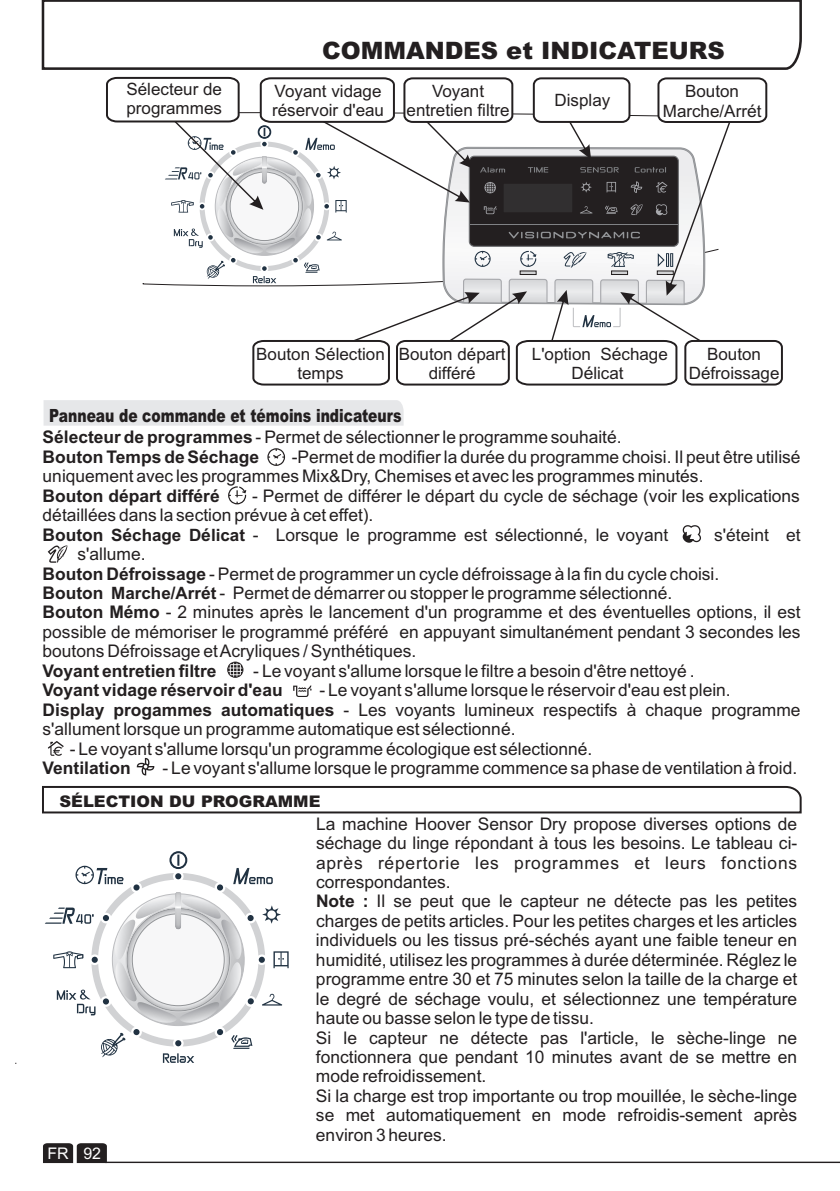
<style>
.page{position:relative;width:840px;height:1191px;background:#fff}
.page>*{position:absolute;margin:0;border:0;box-sizing:border-box;transform-origin:0 0}
.t1{font:900 24px "Arial";color:#231f20}
.t2{font:900 18.2px "Arial";color:#231f20;scale:.76 1}
.t3{font:17.4px/19.4px "Arial";color:#231f20}
.t4{font:700 17.4px/19.4px "Arial";color:#231f20}
.t5{font:17px/19px "Arial";color:#231f20;text-align:center}
.t6{font:900 16px "Arial";color:#231f20}
.t7{font:16px "Arial";color:#fff}
.s1{font-size:17.4px}
.s2{font-weight:400}
.s3{font-weight:700}
.s4{font-weight:700;font-size:17px}
</style>
<div class="page">
<svg style="left:45px;top:851px;width:243px;height:211px"></svg>
<hr style="left:105px;top:1161px;width:734px;height:2px;background:#231f20">
<svg style="left:43px;top:1143px;width:64px;height:20px"></svg>
<svg style="left:137px;top:758px;width:17px;height:17px"></svg>
<svg style="left:293px;top:685px;width:18px;height:12px"></svg>
<svg style="left:48px;top:545px;width:19px;height:18px"></svg>
<svg style="left:227px;top:661px;width:16px;height:17px"></svg>
<svg style="left:48px;top:741px;width:16px;height:15px"></svg>
<svg style="left:682px;top:525px;width:18px;height:18px"></svg>
<svg style="left:41px;top:0;width:761px;height:70px"></svg>
<div style="left:44px;top:400px;width:359px;height:26px;background:#e6e7e9"></div>
<div style="left:684px;top:340px;width:98px;height:45px;background:#fff;border:2px solid #231f20;border-radius:7px"></div>
<svg style="left:42px;top:786px;width:760px;height:28px"></svg>
<svg style="left:106px;top:76px;width:661px;height:310px"></svg>
<svg style="left:267px;top:448px;width:18px;height:18px"></svg>
<svg style="left:228px;top:486px;width:18px;height:18px"></svg>
<h1 class="t1" style="left:322px;top:42px;width:404px">COMMANDES et INDICATEURS</h1>
<p class="t5" style="left:126px;top:82px;width:97px;text-align:left">Sélecteur de programmes</p>
<p class="t5" style="left:272px;top:83px;width:113px;text-align:left">Voyant vidage réservoir d'eau</p>
<p class="t5" style="left:406px;top:84px;width:104px">Voyant entretien filtre</p>
<p class="t5" style="left:554px;top:92px;width:57px">Display</p>
<p class="t5" style="left:662px;top:83px;width:100px">Bouton<br>Marche/Arr<span class="s1">é</span>t</p>
<p class="t5" style="left:531px;top:346px;width:137px">L'option S<span class="s1">é</span>chage<br>D<span class="s1">é</span>licat</p>
<p class="t5" style="left:256px;top:346px;width:130px">Bouton Sélection temps</p>
<p class="t5" style="left:688px;top:346px;width:92px">Bouton<br>Défroissage</p>
<p class="t5" style="left:398px;top:346px;width:108px">Bouton départ différé</p>
<p class="t2" style="left:49px;top:409px;width:465px">Panneau de commande et témoins indicateurs</p>
<p class="t4" style="left:43px;top:429px;width:580px">Sélecteur de programmes <span class="s2">- Permet de sélectionner le programme souhaité.<br></span>Bouton Temps de Séchage</p>
<p class="t3" style="left:43px;top:449px;width:759px;text-indent:249px">-Permet de modifier la durée du programme choisi. Il peut être utilisé uniquement avec les programmes Mix&amp;Dry, Chemises et avec les programmes minutés.</p>
<p class="t4" style="left:43px;top:487px;width:178px">Bouton départ différé</p>
<p class="t3" style="left:43px;top:487px;width:758px;text-indent:209px">- Permet de différer le départ du cycle de séchage (voir les explications détaillées dans la section prévue à cet effet).<br><span class="s3">Bouton</span> <span class="s4">S</span><span class="s3">é</span><span class="s4">chage D</span><span class="s3">é</span><span class="s4">licat</span> - Lorsque le programme est sélectionné, le voyant</p>
<p class="t3" style="left:713px;top:526px;width:88px">s'éteint et</p>
<p class="t3" style="left:43px;top:546px;width:759px;text-indent:35px">s'allume.<br><span class="s3">Bouton Défroissage</span> - Permet de programmer un cycle défroissage à la fin du cycle choisi.<br><span class="s3">Bouton</span> <span class="s4">Marche/Arr</span><span class="s3">é</span><span class="s4">t</span> - Permet de démarrer ou stopper le programme sélectionné.<br><span class="s3">Bouton Mémo</span> - 2 minutes après le lancement d'un programme et des éventuelles options, il est possible de mémoriser le programmé préféré en appuyant simultanément pendant 3 secondes les boutons Défroissage et Acryliques / Synthétiques.</p>
<p class="t4" style="left:43px;top:662px;width:175px">Voyant entretien filtre</p>
<p class="t3" style="left:253px;top:662px;width:442px">- Le voyant s'allume lorsque le filtre a besoin d'être nettoyé .</p>
<p class="t4" style="left:43px;top:682px;width:241px">Voyant vidage réservoir d'eau</p>
<p class="t3" style="left:43px;top:682px;width:759px;text-indent:277px">- Le voyant s'allume lorsque le réservoir d'eau est plein.<br><span class="s3">Display progammes automatiques</span> - Les voyants lumineux respectifs à chaque programme s'allument lorsque un programme automatique est sélectionné.</p>
<p class="t3" style="left:70px;top:740px;width:524px">- Le voyant s'allume lorsqu'un programme écologique est sélectionné.</p>
<p class="t4" style="left:43px;top:760px;width:89px">Ventilation</p>
<p class="t3" style="left:162px;top:760px;width:635px">- Le voyant s'allume lorsque le programme commence sa phase de ventilation à froid.</p>
<p class="t6" style="left:59px;top:795px;width:262px">SÉLECTION DU PROGRAMME</p>
<p class="t3" style="left:316px;top:815px;width:482px">La machine Hoover Sensor Dry propose diverses options de séchage du linge répondant à tous les besoins. Le tableau ci&shy;après répertorie les programmes et leurs fonctions correspondantes.<br><span class="s3">Note :</span> Il se peut que le capteur ne détecte pas les petites charges de petits articles. Pour les petites charges et les articles individuels ou les tissus pré-séchés ayant une faible teneur en humidité, utilisez les programmes à durée déterminée. Réglez le programme entre 30 et 75 minutes selon la taille de la charge et le degré de séchage voulu, et sélectionnez une température haute ou basse selon le type de tissu.<br>Si le capteur ne détecte pas l'article, le sèche-linge ne fonctionnera que pendant 10 minutes avant de se mettre en mode refroidissement.<br>Si la charge est trop importante ou trop mouillée, le sèche-linge se met automatiquement en mode refroidis-sement après environ 3 heures.</p>
<p class="t7" style="left:47px;top:1147px;width:55px">FR 92</p>
</div>
